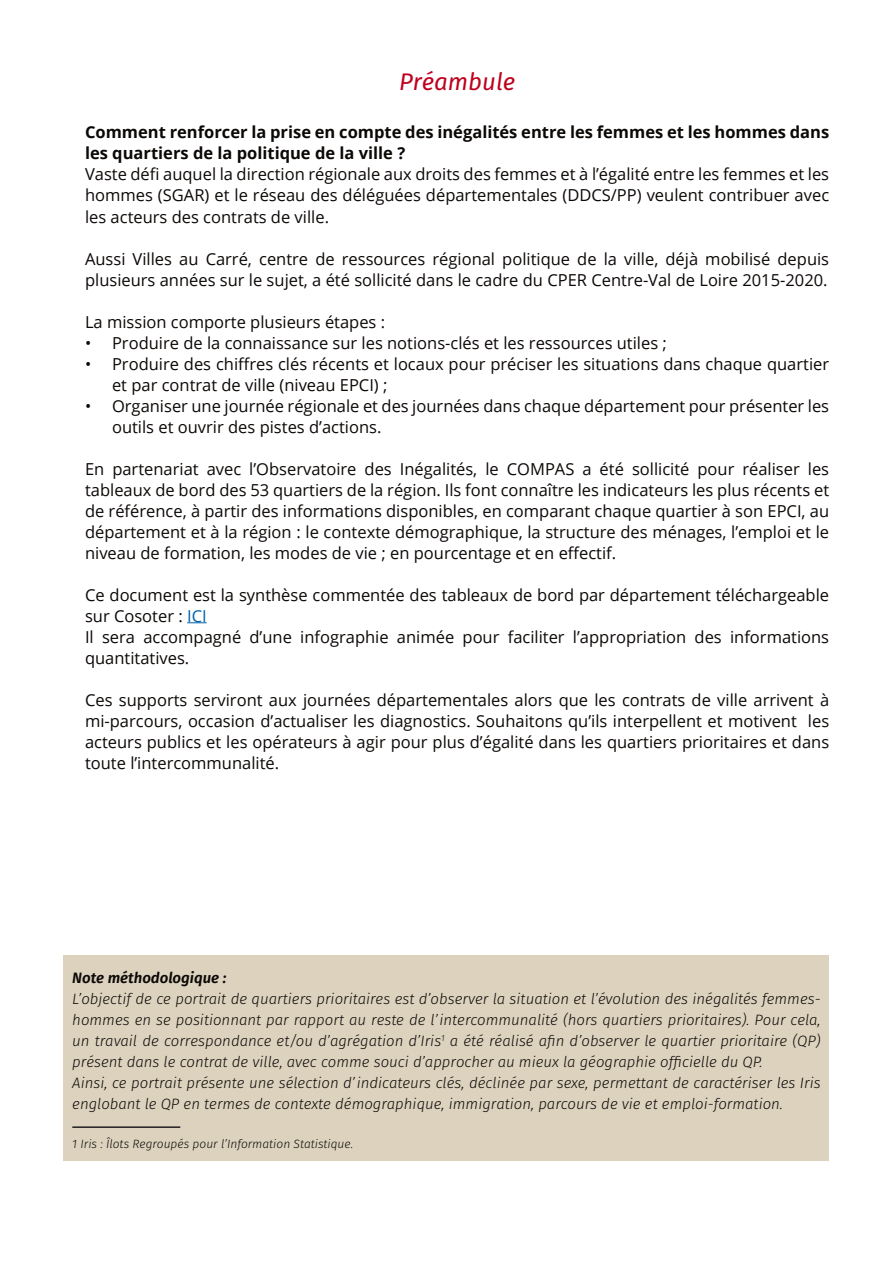
<style>
.page{position:relative;width:893px;height:1263px;background:#fff}
.page>*{position:absolute;margin:0;border:0;box-sizing:border-box;transform-origin:0 0}
.Titre_graphique{font:italic 24px "Fira Sans";color:#be001e}
.t1{font:16.5px/21px "Open Sans";color:#0c0806}
.t2{font:700 16.5px/21px "Open Sans";color:#0c0806}
.t3{font:italic 300 15px/21px "Fira Sans";color:#0c0806;text-align:justify}
.t4{font:italic 600 15px "Fira Sans";color:#0c0806}
.t5{font:italic 300 12px "Fira Sans";color:#0c0806}
.s1{color:#0161aa}
</style>
<div class="page">
<hr style="left:892px;top:0;width:1px;height:1263px;background:#f60">
<div style="left:64px;top:956px;width:765px;height:205px;background:#dcd2be"></div>
<hr style="left:72px;top:1126px;width:108px;height:2px;background:#231f20">
<svg style="left:187px;top:622px;width:20px;height:1px"></svg>
<p class="Titre_graphique" style="left:399px;top:64px;width:118px">Préambule</p>
<p class="t2" style="left:85px;top:122px;width:746px">Comment renforcer la prise en compte des inégalités entre les femmes et les hommes dans les quartiers de la politique de la ville ?</p>
<p class="t1" style="left:85px;top:164px;width:746px;text-align:justify">Vaste défi auquel la direction régionale aux droits des femmes et à l’égalité entre les femmes et les hommes (SGAR) et le réseau des déléguées départementales (DDCS/PP) veulent contribuer avec les acteurs des contrats de ville.</p>
<p class="t1" style="left:85px;top:248px;width:746px">Aussi Villes au Carré, centre de ressources régional politique de la ville, déjà mobilisé depuis plusieurs années sur le sujet, a été sollicité dans le cadre du CPER Centre-Val de Loire 2015-2020.</p>
<p class="t1" style="left:85px;top:311px;width:302px">La mission comporte plusieurs étapes :</p>
<p class="t1" style="left:85px;top:332px;width:583px">• Produire de la connaissance sur les notions-clés et les ressources utiles ;</p>
<p class="t1" style="left:112px;top:353px;width:719px;text-indent:-27px">• Produire des chiffres clés récents et locaux pour préciser les situations dans chaque quartier et par contrat de ville (niveau EPCI) ;</p>
<p class="t1" style="left:112px;top:395px;width:719px;text-indent:-27px">• Organiser une journée régionale et des journées dans chaque département pour présenter les outils et ouvrir des pistes d’actions.</p>
<p class="t1" style="left:85px;top:458px;width:746px;text-align:justify">En partenariat avec l’Observatoire des Inégalités, le COMPAS a été sollicité pour réaliser les tableaux de bord des 53 quartiers de la région. Ils font connaître les indicateurs les plus récents et de référence, à partir des informations disponibles, en comparant chaque quartier à son EPCI, au département et à la région : le contexte démographique, la structure des ménages, l’emploi et le niveau de formation, les modes de vie ; en pourcentage et en effectif.</p>
<p class="t1" style="left:85px;top:584px;width:746px">Ce document est la synthèse commentée des tableaux de bord par département téléchargeable sur Cosoter : <span class="s1">ICI</span></p>
<p class="t1" style="left:85px;top:626px;width:746px">Il sera accompagné d’une infographie animée pour faciliter l’appropriation des informations quantitatives.</p>
<p class="t1" style="left:85px;top:689px;width:746px;text-align:justify">Ces supports serviront aux journées départementales alors que les contrats de ville arrivent à mi-parcours, occasion d’actualiser les diagnostics. Souhaitons qu’ils interpellent et motivent les acteurs publics et les opérateurs à agir pour plus d’égalité dans les quartiers prioritaires et dans toute l’intercommunalité.</p>
<p class="t4" style="left:72px;top:965px;width:156px">Note méthodologique :</p>
<p class="t3" style="left:72px;top:988px;width:750px">L’objectif de ce portrait de quartiers prioritaires est d’observer la situation et l’évolution des inégalités femmes&shy;hommes en se positionnant par rapport au reste de l’intercommunalité (hors quartiers prioritaires). Pour cela, un travail de correspondance et/ou d’agrégation d’Iris<sup>1</sup> a été réalisé afin d’observer le quartier prioritaire (QP) présent dans le contrat de ville, avec comme souci d’approcher au mieux la géographie officielle du QP.</p>
<p class="t3" style="left:72px;top:1072px;width:750px">Ainsi, ce portrait présente une sélection d’indicateurs clés, déclinée par sexe, permettant de caractériser les Iris englobant le QP en termes de contexte démographique, immigration, parcours de vie et emploi-formation.</p>
<p class="t5" style="left:72px;top:1135px;width:282px">1 Iris : Îlots Regroupés pour l’Information Statistique.</p>
</div>
